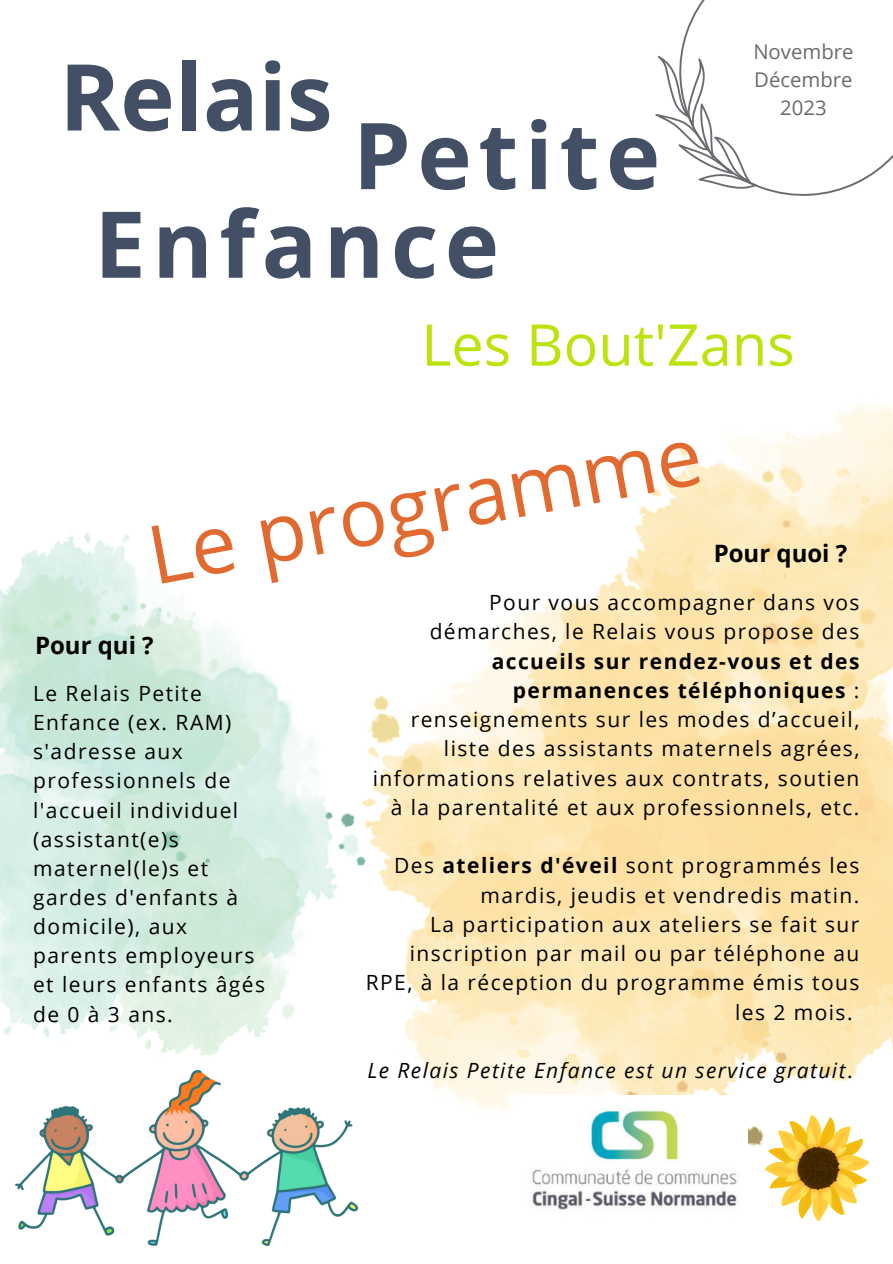
<style>
.page{position:relative;width:893px;height:1264px;background:#fff}
.page>*{position:absolute;margin:0;border:0;box-sizing:border-box;transform-origin:0 0}
.t1{font:700 92.25px "Open Sans";color:#424f64}
.t2{font:700 92.1px "Open Sans";letter-spacing:.07em;color:#424f64}
.t3{font:81.3px "Open Sans";color:#e16a30}
.t4{font:57.6px "Open Sans";color:#bbe40d}
.t5{font:700 24px "Open Sans";color:#000}
.t6{font:21px/29.1px "Open Sans";letter-spacing:.07em;color:#000;text-align:right}
.t7{font:italic 21px "Open Sans";letter-spacing:.07em;color:#000}
.t8{font:20.25px "Open Sans";color:#6a6a70}
.s1{font-weight:700}
.s2{font-style:normal}
</style>
<div class="page">
<svg style="left:680px;top:0;width:212px;height:196px"></svg>
<svg style="left:655px;top:55px;width:106px;height:141px"></svg>
<img style="left:0;top:532px;width:223px;height:524px">
<img style="left:223px;top:404px;width:669px;height:842px">
<img style="left:765px;top:1115px;width:103px;height:105px">
<img style="left:521px;top:1095px;width:226px;height:125px">
<img style="left:15px;top:1070px;width:342px;height:175px">
<p class="t1" style="left:59px;top:32px;width:275px">Relais</p>
<p class="t2" style="left:353px;top:91px;width:309px">Petite</p>
<p class="t2" style="left:94px;top:179px;width:406px">Enfance</p>
<p class="t8" style="left:753px;top:38px;width:102px">Novembre</p>
<p class="t8" style="left:754px;top:66px;width:100px">Décembre</p>
<p class="t8" style="left:780px;top:94px;width:48px">2023</p>
<p class="t4" style="left:421px;top:304px;width:375px">Les Bout'Zans</p>
<p class="t3" style="left:138px;top:502px;width:562px;rotate:-11deg">Le programme</p>
<p class="t5" style="left:713px;top:536px;width:135px">Pour quoi ?</p>
<p class="t5" style="left:35px;top:628px;width:120px">Pour qui ?</p>
<p class="t6" style="left:33px;top:678px;width:233px;text-align:left">Le Relais Petite<br>Enfance (ex. RAM) s'adresse aux professionnels de l'accueil individuel (assistant(e)s maternel(le)s et gardes d'enfants à domicile), aux parents employeurs et leurs enfants âgés de 0 à 3 ans.</p>
<p class="t6" style="left:373px;top:587px;width:488px">Pour vous accompagner dans vos démarches, le Relais vous propose des <span class="s1">accueils sur rendez-vous et des permanences téléphoniques</span> : renseignements sur les modes d’accueil, liste des assistants maternels agrées, informations relatives aux contrats, soutien à la parentalité et aux professionnels, etc.</p>
<p class="t6" style="left:394px;top:850px;width:467px">Des <span class="s1">ateliers d'éveil</span> sont programmés les mardis, jeudis et vendredis matin.</p>
<p class="t6" style="left:430px;top:909px;width:430px">La participation aux ateliers se fait sur</p>
<p class="t6" style="left:409px;top:938px;width:451px">inscription par mail ou par téléphone au</p>
<p class="t6" style="left:365px;top:967px;width:495px">RPE, à la réception du programme émis tous</p>
<p class="t6" style="left:735px;top:996px;width:119px">les 2 mois.</p>
<p class="t7" style="left:367px;top:1055px;width:486px">Le Relais Petite Enfance est un service gratuit<span class="s2">.</span></p>
</div>
